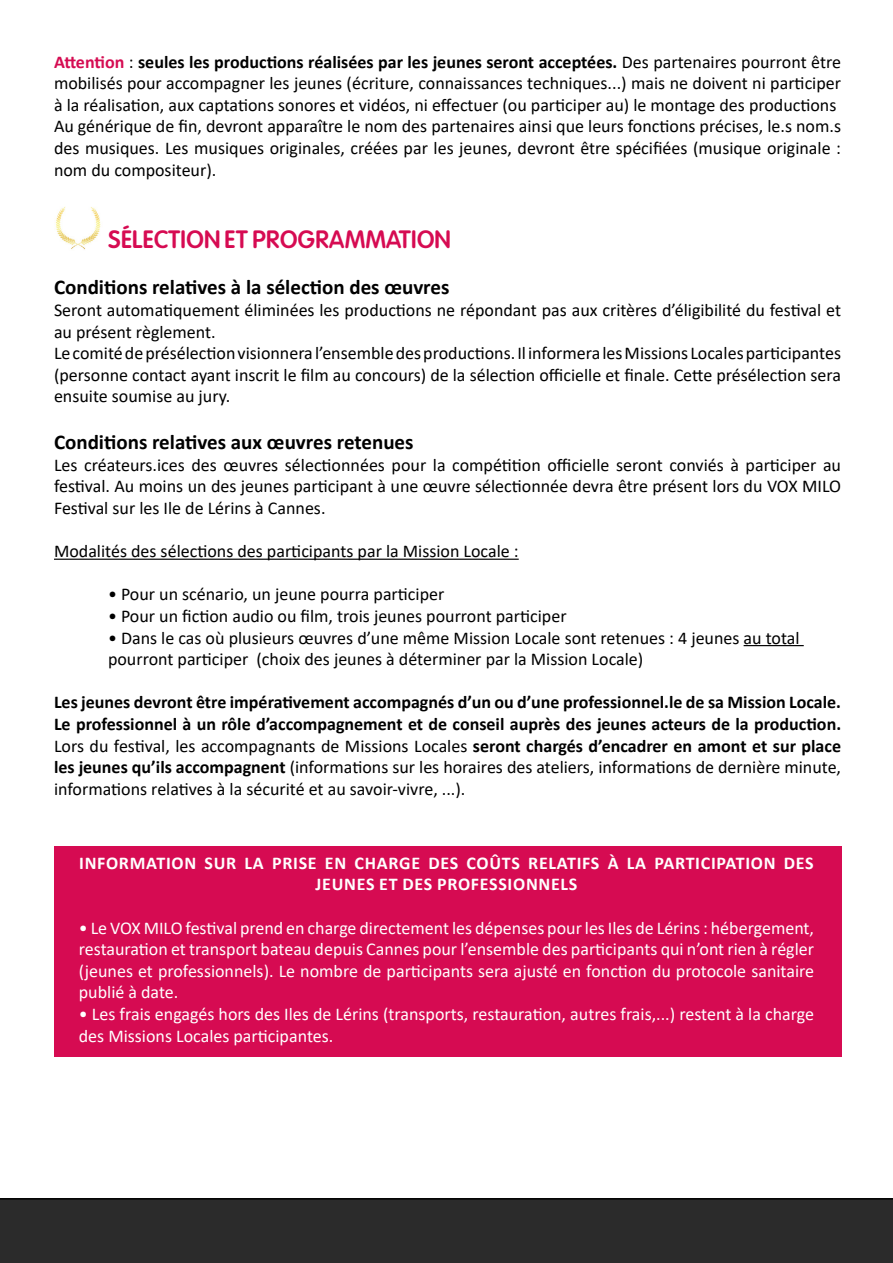
<style>
.page{position:relative;width:893px;height:1263px;background:#fff}
.page>*{position:absolute;margin:0;border:0;box-sizing:border-box;transform-origin:0 0}
.t1{font:700 24px "OPTI Vag Round";color:#d60b52}
.t2{font:700 21px "Calibri";color:#000}
.t3{font:18px/21.6px "Calibri";color:#000}
.t4{font:700 18px/21.6px "Calibri";color:#000;text-align:justify}
.t5{font:18px/21.6px "Calibri";color:#fff;text-align:justify}
.t6{font:700 18px/21.6px "Calibri";letter-spacing:.04em;color:#fff;text-align:center}
.s1{font-weight:700;color:#d50c52}
.s2{font-weight:700}
.s3{font-weight:400}
</style>
<div class="page">
<div style="left:54px;top:846px;width:787px;height:211px;background:#d60b52"></div>
<hr style="left:54px;top:559px;width:465px;height:1px;background:#000">
<hr style="left:744px;top:645px;width:60px;height:1px;background:#000">
<img style="left:56px;top:207px;width:45px;height:43px">
<div style="left:0;top:1198px;width:893px;height:65px;background:#2b2b2b"></div>
<p class="t3" style="left:54px;top:50px;width:789px"><span class="s1">Attention</span> : <span class="s2">seules les productions réalisées par les jeunes seront acceptées.</span> Des partenaires pourront être mobilisés pour accompagner les jeunes (écriture, connaissances techniques...) mais ne doivent ni participer à la réalisation, aux captations sonores et vidéos, ni effectuer (ou participer au) le montage des productions Au générique de fin, devront apparaître le nom des partenaires ainsi que leurs fonctions précises, le.s nom.s des musiques. Les musiques originales, créées par les jeunes, devront être spécifiées (musique originale : nom du compositeur).</p>
<h1 class="t1" style="left:108px;top:224px;width:345px">SÉLECTION ET PROGRAMMATION</h1>
<p class="t2" style="left:54px;top:272px;width:397px">Conditions relatives à la sélection des œuvres</p>
<p class="t3" style="left:54px;top:299px;width:789px">Seront automatiquement éliminées les productions ne répondant pas aux critères d’éligibilité du festival et au présent règlement.<br>Le comité de présélection visionnera l’ensemble des productions. Il informera les Missions Locales participantes (personne contact ayant inscrit le film au concours) de la sélection officielle et finale. Cette présélection sera ensuite soumise au jury.</p>
<p class="t2" style="left:54px;top:427px;width:361px">Conditions relatives aux œuvres retenues</p>
<p class="t3" style="left:54px;top:453px;width:789px;text-align:justify">Les créateurs.ices des œuvres sélectionnées pour la compétition officielle seront conviés à participer au festival. Au moins un des jeunes participant à une œuvre sélectionnée devra être présent lors du VOX MILO Festival sur les Ile de Lérins à Cannes.</p>
<p class="t3" style="left:54px;top:540px;width:466px">Modalités des sélections des participants par la Mission Locale :</p>
<p class="t3" style="left:108px;top:583px;width:338px">• Pour un scénario, un jeune pourra participer</p>
<p class="t3" style="left:108px;top:605px;width:460px">• Pour un fiction audio ou film, trois jeunes pourront participer</p>
<p class="t3" style="left:108px;top:626px;width:693px">• Dans le cas où plusieurs œuvres d’une même Mission Locale sont retenues : 4 jeunes au total pourront participer (choix des jeunes à déterminer par la Mission Locale)</p>
<p class="t4" style="left:54px;top:691px;width:789px">Les jeunes devront être impérativement accompagnés d’un ou d’une professionnel.le de sa Mission Locale.<br>Le professionnel à un rôle d’accompagnement et de conseil auprès des jeunes acteurs de la production.<br><span class="s3">Lors du festival, les accompagnants de Missions Locales</span> seront chargés d’encadrer en amont et sur place les jeunes qu’ils accompagnent <span class="s3">(informations sur les horaires des ateliers, informations de dernière minute, informations relatives à la sécurité et au savoir-vivre, ...).</span></p>
<p class="t6" style="left:79px;top:852px;width:736px">INFORMATION SUR LA PRISE EN CHARGE DES COÛTS RELATIFS À LA PARTICIPATION DES<br>JEUNES ET DES PROFESSIONNELS</p>
<p class="t5" style="left:79px;top:916px;width:737px">• Le VOX MILO festival prend en charge directement les dépenses pour les Iles de Lérins : hébergement, restauration et transport bateau depuis Cannes pour l’ensemble des participants qui n’ont rien à régler (jeunes et professionnels). Le nombre de participants sera ajusté en fonction du protocole sanitaire publié à date.</p>
<p class="t5" style="left:79px;top:1003px;width:737px">• Les frais engagés hors des Iles de Lérins (transports, restauration, autres frais,...) restent à la charge des Missions Locales participantes.</p>
</div>
